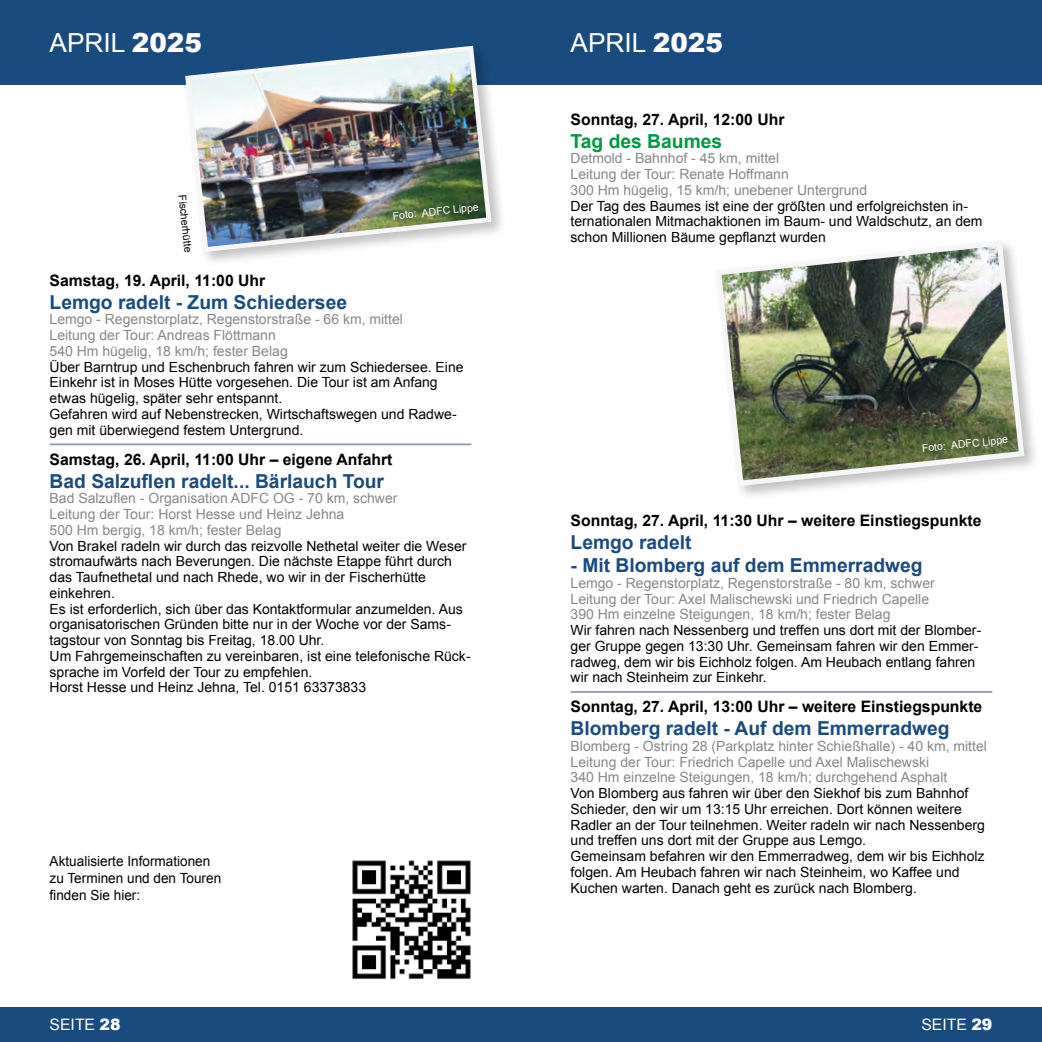
<style>
.page{position:relative;width:1042px;height:1042px;background:#fff}
.page>*{position:absolute;margin:0;border:0;box-sizing:border-box;transform-origin:0 0}
.t1{font:26.25px "Arial";color:#fff}
.t2{font:700 19.25px "Arial";color:#1a4b7e}
.t3{font:700 19.25px "Arial";color:#009641}
.t4{font:700 15.75px "Arial";color:#000}
.t5{font:15.75px "Arial";color:#fff}
.t6{font:14px/15.8px "Arial";color:#000}
.t7{font:14px/15.8px "Arial";color:#878787}
.t8{font:10.5px "Arial";color:#fff}
.t9{font:10.5px "Arial";color:#000}
.s1{font-weight:900}
</style>
<div class="page">
<div style="left:0;top:1007px;width:521px;height:35px;background:#1a4b7e"></div>
<div style="left:0;top:0;width:521px;height:84px;background:#1a4b7e"></div>
<div style="left:521px;top:0;width:521px;height:84px;background:#1a4b7e"></div>
<div style="left:521px;top:1007px;width:521px;height:35px;background:#1a4b7e"></div>
<hr style="left:50px;top:443px;width:421px;height:2px;background:#8a98ba">
<img style="left:352px;top:860px;width:119px;height:120px">
<div style="left:712px;top:237px;width:328px;height:264px;background:#000;opacity:.25"></div>
<img style="left:713px;top:237px;width:314px;height:252px">
<div style="left:182px;top:43px;width:325px;height:224px;background:#000;opacity:.25"></div>
<img style="left:183px;top:43px;width:311px;height:212px">
<hr style="left:570px;top:691px;width:422px;height:2px;background:#8a98ba">
<h1 class="t1" style="left:50px;top:25px;width:154px">APRIL <span class="s1">2025</span></h1>
<p class="t9" style="left:189px;top:194px;width:59px;rotate:84deg">Fischerhütte</p>
<p class="t8" style="left:392px;top:209px;width:88px;rotate:-6deg">Foto: ADFC Lippe</p>
<p class="t4" style="left:50px;top:270px;width:217px">Samstag, 19. April, 11:00 Uhr</p>
<h2 class="t2" style="left:50px;top:289px;width:299px">Lemgo radelt - Zum Schiedersee</h2>
<p class="t7" style="left:50px;top:312px;width:355px">Lemgo - Regenstorplatz, Regenstorstraße - 66 km, mittel<br>Leitung der Tour: Andreas Flöttmann<br>540 Hm hügelig, 18 km/h; fester Belag</p>
<p class="t6" style="left:50px;top:359px;width:415px">Über Barntrup und Eschenbruch fahren wir zum Schiedersee. Eine Einkehr ist in Moses Hütte vorgesehen. Die Tour ist am Anfang etwas hügelig, später sehr entspannt.<br>Gefahren wird auf Nebenstrecken, Wirtschaftswegen und Radwe&shy;gen mit überwiegend festem Untergrund.</p>
<p class="t4" style="left:50px;top:448px;width:344px">Samstag, 26. April, 11:00 Uhr – eigene Anfahrt</p>
<h2 class="t2" style="left:50px;top:468px;width:336px">Bad Salzuflen radelt... Bärlauch Tour</h2>
<p class="t7" style="left:50px;top:491px;width:349px">Bad Salzuflen - Organisation ADFC OG - 70 km, schwer<br>Leitung der Tour: Horst Hesse und Heinz Jehna<br>500 Hm bergig, 18 km/h; fester Belag</p>
<p class="t6" style="left:50px;top:538px;width:422px">Von Brakel radeln wir durch das reizvolle Nethetal weiter die Weser stromaufwärts nach Beverungen. Die nächste Etappe führt durch das Taufnethetal und nach Rhede, wo wir in der Fischerhütte einkehren.<br>Es ist erforderlich, sich über das Kontaktformular anzumelden. Aus organisatorischen Gründen bitte nur in der Woche vor der Sams&shy;tagstour von Sonntag bis Freitag, 18.00 Uhr.<br>Um Fahrgemeinschaften zu vereinbaren, ist eine telefonische Rück&shy;sprache im Vorfeld der Tour zu empfehlen.<br>Horst Hesse und Heinz Jehna, Tel. 0151 63373833</p>
<p class="t6" style="left:50px;top:853px;width:173px;line-height:16.8px">Aktualisierte Informationen zu Terminen und den Touren finden Sie hier:</p>
<h1 class="t1" style="left:570px;top:25px;width:154px">APRIL <span class="s1">2025</span></h1>
<p class="t4" style="left:570px;top:109px;width:215px">Sonntag, 27. April, 12:00 Uhr</p>
<h2 class="t3" style="left:570px;top:128px;width:153px">Tag des Baumes</h2>
<p class="t7" style="left:570px;top:151px;width:298px">Detmold - Bahnhof - 45 km, mittel<br>Leitung der Tour: Renate Hoffmann<br>300 Hm hügelig, 15 km/h; unebener Untergrund</p>
<p class="t6" style="left:570px;top:198px;width:413px">Der Tag des Baumes ist eine der größten und erfolgreichsten in&shy;ternationalen Mitmachaktionen im Baum- und Waldschutz, an dem schon Millionen Bäume gepflanzt wurden</p>
<p class="t8" style="left:921px;top:441px;width:88px;rotate:-6deg">Foto: ADFC Lippe</p>
<p class="t4" style="left:570px;top:510px;width:412px">Sonntag, 27. April, 11:30 Uhr – weitere Einstiegspunkte</p>
<h2 class="t2" style="left:570px;top:529px;width:122px">Lemgo radelt</h2>
<h2 class="t2" style="left:570px;top:552px;width:353px">- Mit Blomberg auf dem Emmerradweg</h2>
<p class="t7" style="left:570px;top:575px;width:366px">Lemgo - Regenstorplatz, Regenstorstraße - 80 km, schwer<br>Leitung der Tour: Axel Malischewski und Friedrich Capelle<br>390 Hm einzelne Steigungen, 18 km/h; fester Belag</p>
<p class="t6" style="left:570px;top:622px;width:412px">Wir fahren nach Nessenberg und treffen uns dort mit der Blomber&shy;ger Gruppe gegen 13:30 Uhr. Gemeinsam fahren wir den Emmer&shy;radweg, dem wir bis Eichholz folgen. Am Heubach entlang fahren wir nach Steinheim zur Einkehr.</p>
<p class="t4" style="left:570px;top:696px;width:413px">Sonntag, 27. April, 13:00 Uhr – weitere Einstiegspunkte</p>
<h2 class="t2" style="left:570px;top:716px;width:381px">Blomberg radelt - Auf dem Emmerradweg</h2>
<p class="t7" style="left:570px;top:738px;width:418px">Blomberg - Ostring 28 (Parkplatz hinter Schießhalle) - 40 km, mittel<br>Leitung der Tour: Friedrich Capelle und Axel Malischewski<br>340 Hm einzelne Steigungen, 18 km/h; durchgehend Asphalt</p>
<p class="t6" style="left:570px;top:785px;width:416px">Von Blomberg aus fahren wir über den Siekhof bis zum Bahnhof Schieder, den wir um 13:15 Uhr erreichen. Dort können weitere Radler an der Tour teilnehmen. Weiter radeln wir nach Nessenberg und treffen uns dort mit der Gruppe aus Lemgo.<br>Gemeinsam befahren wir den Emmerradweg, dem wir bis Eichholz folgen. Am Heubach fahren wir nach Steinheim, wo Kaffee und Kuchen warten. Danach geht es zurück nach Blomberg.</p>
<p class="t5" style="left:50px;top:1014px;width:72px">SEITE <span class="s1">28</span></p>
<p class="t5" style="left:921px;top:1014px;width:72px">SEITE <span class="s1">29</span></p>
</div>
